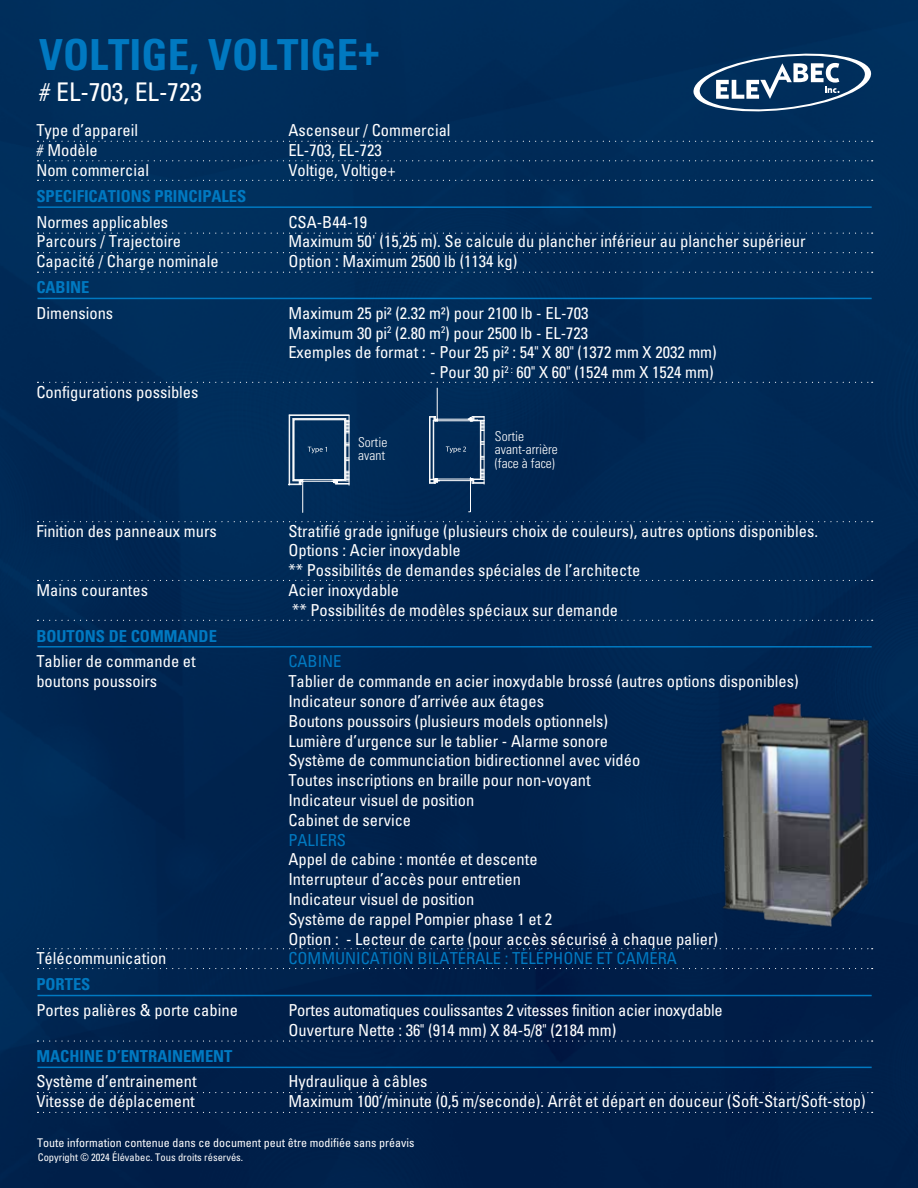
<style>
.page{position:relative;width:918px;height:1188px;background:#fff}
.page>*{position:absolute;margin:0;border:0;box-sizing:border-box;transform-origin:0 0}
.t1{font:700 condensed 42.9px "Univers";color:#0079c1}
.t2{font:condensed 25.65px "Univers";color:#fff}
.t3{font:condensed 16.5px/19.8px "Univers";color:#fff}
.t4{font:700 condensed 16.5px "Univers";color:#0079c1}
.t5{font:condensed 16.5px "Univers";color:#0079c1}
.t6{font:300 condensed 13.5px/13.2px "Univers";color:#fff}
.t7{font:condensed 12px "Univers";color:#fff}
.t8{font:condensed 10.5px "Univers";color:#fff}
</style>
<div class="page">
<img style="left:0;top:0;width:918px;height:1188px">
<img style="left:706px;top:693px;width:182px;height:241px">
<hr style="left:37px;top:206px;width:835px;height:2px;background:#0079c1">
<hr style="left:37px;top:298px;width:835px;height:1px;background:#0079c1">
<hr style="left:37px;top:646px;width:835px;height:2px;background:#0079c1">
<hr style="left:37px;top:995px;width:835px;height:1px;background:#0079c1">
<hr style="left:37px;top:1067px;width:835px;height:1px;background:#0079c1">
<svg style="left:37px;top:141px;width:836px;height:1px"></svg>
<svg style="left:37px;top:160px;width:836px;height:1px"></svg>
<svg style="left:37px;top:180px;width:836px;height:1px"></svg>
<svg style="left:37px;top:233px;width:836px;height:1px"></svg>
<svg style="left:37px;top:252px;width:836px;height:1px"></svg>
<svg style="left:37px;top:272px;width:836px;height:1px"></svg>
<svg style="left:37px;top:521px;width:836px;height:1px"></svg>
<svg style="left:37px;top:580px;width:836px;height:1px"></svg>
<svg style="left:37px;top:948px;width:836px;height:1px"></svg>
<svg style="left:37px;top:968px;width:836px;height:1px"></svg>
<svg style="left:37px;top:1092px;width:836px;height:1px"></svg>
<svg style="left:37px;top:1112px;width:836px;height:1px"></svg>
<svg style="left:37px;top:1041px;width:836px;height:1px"></svg>
<svg style="left:37px;top:620px;width:836px;height:1px"></svg>
<div style="left:37px;top:382px;width:836px;height:131px;background:#002956"></div>
<svg style="left:692px;top:50px;width:181px;height:65px;background:#33577c"></svg>
<h1 class="t1" style="left:39px;top:28px;width:342px">VOLTIGE, VOLTIGE+</h1>
<h2 class="t2" style="left:39px;top:75px;width:164px"># EL-703, EL-723</h2>
<p class="t3" style="left:36px;top:120px;width:114px">Type d’appareil # Modèle<br>Nom commercial</p>
<p class="t4" style="left:36px;top:186px;width:211px">SPECIFICATIONS PRINCIPALES</p>
<p class="t3" style="left:36px;top:212px;width:184px">Normes applicables<br>Parcours / Trajectoire<br>Capacité / Charge nominale</p>
<p class="t4" style="left:36px;top:277px;width:55px">CABINE</p>
<p class="t3" style="left:36px;top:303px;width:78px">Dimensions</p>
<p class="t3" style="left:288px;top:120px;width:164px">Ascenseur / Commercial<br>EL-703, EL-723<br>Voltige, Voltige+</p>
<p class="t3" style="left:288px;top:212px;width:519px">CSA-B44-19<br>Maximum 50' (15,25 m). Se calcule du plancher inférieur au plancher supérieur<br>Option : Maximum 2500 lb (1134 kg)</p>
<p class="t3" style="left:288px;top:303px;width:430px">Maximum 25 pi² (2.32 m²) pour 2100 lb - EL-703<br>Maximum 30 pi<sup>2</sup> (2.80 m<sup>2</sup>) pour 2500 lb - EL-723<br>Exemples de format : - Pour 25 pi² : 54" X 80" (1372 mm X 2032 mm)</p>
<p class="t3" style="left:430px;top:362px;width:285px">- Pour 30 pi<sup>2</sup> <sup>:</sup> 60" X 60" (1524 mm X 1524 mm)</p>
<p class="t3" style="left:36px;top:382px;width:164px">Configurations possibles</p>
<p class="t3" style="left:36px;top:521px;width:182px">Finition des panneaux murs</p>
<p class="t3" style="left:36px;top:580px;width:113px">Mains courantes</p>
<p class="t4" style="left:36px;top:626px;width:182px">BOUTONS DE COMMANDE</p>
<p class="t3" style="left:36px;top:651px;width:161px">Tablier de commande et boutons poussoirs</p>
<p class="t3" style="left:36px;top:948px;width:132px">Télécommunication</p>
<p class="t4" style="left:36px;top:974px;width:56px">PORTES</p>
<p class="t3" style="left:36px;top:1000px;width:203px">Portes palières &amp; porte cabine</p>
<p class="t4" style="left:36px;top:1046px;width:198px">MACHINE D’ENTRAINEMENT</p>
<p class="t3" style="left:36px;top:1071px;width:162px">Système d’entrainement<br>Vitesse de déplacement</p>
<p class="t6" style="left:358px;top:436px;width:31px">Sortie avant</p>
<p class="t6" style="left:495px;top:430px;width:64px">Sortie avant-arrière (face à face)</p>
<p class="t3" style="left:288px;top:521px;width:531px">Stratifié grade ignifuge (plusieurs choix de couleurs), autres options disponibles.<br>Options : Acier inoxydable<br>** Possibilités de demandes spéciales de l’architecte<br>Acier inoxydable<br>** Possibilités de modèles spéciaux sur demande</p>
<p class="t5" style="left:288px;top:651px;width:55px">CABINE</p>
<p class="t3" style="left:288px;top:671px;width:512px">Tablier de commande en acier inoxydable brossé (autres options disponibles)<br>Indicateur sonore d’arrivée aux étages<br>Boutons poussoirs (plusieurs models optionnels)<br>Lumière d’urgence sur le tablier - Alarme sonore<br>Système de communciation bidirectionnel avec vidéo<br>Toutes inscriptions en braille pour non-voyant<br>Indicateur visuel de position<br>Cabinet de service</p>
<p class="t5" style="left:288px;top:829px;width:59px">PALIERS</p>
<p class="t3" style="left:288px;top:849px;width:431px">Appel de cabine : montée et descente<br>Interrupteur d’accès pour entretien<br>Indicateur visuel de position<br>Système de rappel Pompier phase 1 et 2<br>Option : - Lecteur de carte (pour accès sécurisé à chaque palier)</p>
<p class="t5" style="left:288px;top:948px;width:390px">COMMUNICATION BILATÉRALE : TÉLÉPHONE ET CAMÉRA</p>
<p class="t3" style="left:288px;top:1000px;width:436px">Portes automatiques coulissantes 2 vitesses finition acier inoxydable<br>Ouverture Nette : 36" (914 mm) X 84-5/8" (2184 mm)</p>
<p class="t3" style="left:288px;top:1071px;width:579px">Hydraulique à câbles<br>Maximum 100’/minute (0,5 m/seconde). Arrêt et départ en douceur (Soft-Start/Soft-stop)</p>
<p class="t7" style="left:37px;top:1136px;width:379px">Toute information contenue dans ce document peut être modifiée sans préavis</p>
<p class="t8" style="left:38px;top:1151px;width:207px">Copyright © 2024 Élévabec. Tous droits réservés.</p>
</div>
